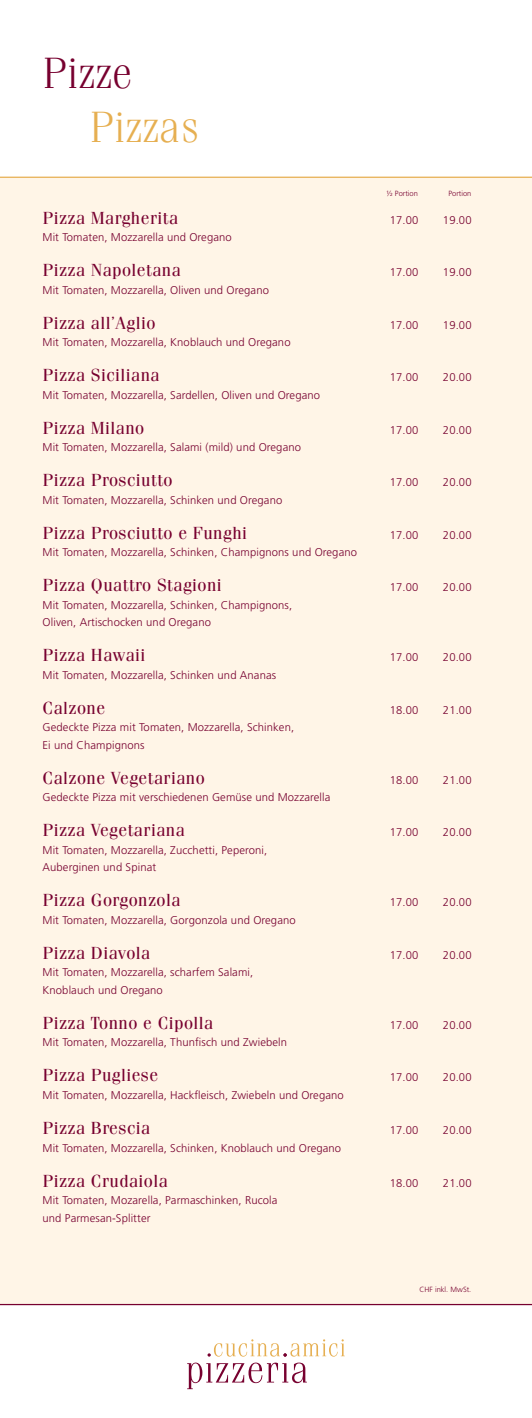
<style>
.page{position:relative;width:532px;height:1418px;background:#fff}
.page>*{position:absolute;margin:0;border:0;box-sizing:border-box;transform-origin:0 0}
.t1{font:300 43.75px "Fenice Std";color:#e6af51}
.t2{font:300 43.75px "Fenice Std";color:#77002f}
.t3{font:17.5px "Fenice Std";letter-spacing:.025em;color:#77002f}
.t4{font:300 11.25px/17.5px "Frutiger LT Std";letter-spacing:.01em;color:#77002f}
.t5{font:300 7.5px "Frutiger LT Std";color:#77002f}
</style>
<div class="page">
<div style="left:0;top:177px;width:531px;height:1127px;background:#fff5e7"></div>
<hr style="left:0;top:177px;width:531px;height:1px;background:#e6af51">
<hr style="left:0;top:1303px;width:531px;height:2px;background:#77002f">
<svg style="left:187px;top:1362px;width:120px;height:27px"></svg>
<svg style="left:207px;top:1339px;width:137px;height:17px"></svg>
<h1 class="t2" style="left:43px;top:48px;width:91px">Pizze</h1>
<h1 class="t1" style="left:89px;top:101px;width:111px">Pizzas</h1>
<p class="t5" style="left:386px;top:189px;width:33px">½ Portion</p>
<p class="t5" style="left:448px;top:189px;width:24px">Portion</p>
<h2 class="t3" style="left:43px;top:207px;width:137px">Pizza Margherita</h2>
<p class="t4" style="left:389px;top:211px;width:30px">17.00</p>
<p class="t4" style="left:443px;top:211px;width:30px">19.00</p>
<p class="t4" style="left:43px;top:228px;width:191px">Mit Tomaten, Mozzarella und Oregano</p>
<h2 class="t3" style="left:43px;top:259px;width:140px">Pizza Napoletana</h2>
<p class="t4" style="left:389px;top:263px;width:30px">17.00</p>
<p class="t4" style="left:443px;top:263px;width:30px">19.00</p>
<p class="t4" style="left:43px;top:281px;width:228px">Mit Tomaten, Mozzarella, Oliven und Oregano</p>
<h2 class="t3" style="left:43px;top:312px;width:114px">Pizza all’Aglio</h2>
<p class="t4" style="left:389px;top:316px;width:30px">17.00</p>
<p class="t4" style="left:443px;top:316px;width:30px">19.00</p>
<p class="t4" style="left:43px;top:333px;width:249px">Mit Tomaten, Mozzarella, Knoblauch und Oregano</p>
<h2 class="t3" style="left:43px;top:364px;width:119px">Pizza Siciliana</h2>
<p class="t4" style="left:389px;top:368px;width:30px">17.00</p>
<p class="t4" style="left:443px;top:368px;width:30px">20.00</p>
<p class="t4" style="left:43px;top:386px;width:279px">Mit Tomaten, Mozzarella, Sardellen, Oliven und Oregano</p>
<h2 class="t3" style="left:43px;top:417px;width:103px">Pizza Milano</h2>
<p class="t4" style="left:389px;top:421px;width:30px">17.00</p>
<p class="t4" style="left:443px;top:421px;width:30px">20.00</p>
<p class="t4" style="left:43px;top:438px;width:260px">Mit Tomaten, Mozzarella, Salami (mild) und Oregano</p>
<h2 class="t3" style="left:43px;top:469px;width:132px">Pizza Prosciutto</h2>
<p class="t4" style="left:389px;top:473px;width:30px">17.00</p>
<p class="t4" style="left:443px;top:473px;width:30px">20.00</p>
<p class="t4" style="left:43px;top:491px;width:241px">Mit Tomaten, Mozzarella, Schinken und Oregano</p>
<h2 class="t3" style="left:43px;top:522px;width:206px">Pizza Prosciutto e Funghi</h2>
<p class="t4" style="left:389px;top:526px;width:30px">17.00</p>
<p class="t4" style="left:443px;top:526px;width:30px">20.00</p>
<p class="t4" style="left:43px;top:543px;width:316px">Mit Tomaten, Mozzarella, Schinken, Champignons und Oregano</p>
<h2 class="t3" style="left:43px;top:574px;width:181px">Pizza Quattro Stagioni</h2>
<p class="t4" style="left:389px;top:578px;width:30px">17.00</p>
<p class="t4" style="left:443px;top:578px;width:30px">20.00</p>
<p class="t4" style="left:43px;top:596px;width:251px">Mit Tomaten, Mozzarella, Schinken, Champignons,<br>Oliven, Artischocken und Oregano</p>
<h2 class="t3" style="left:43px;top:644px;width:104px">Pizza Hawaii</h2>
<p class="t4" style="left:389px;top:648px;width:30px">17.00</p>
<p class="t4" style="left:443px;top:648px;width:30px">20.00</p>
<p class="t4" style="left:43px;top:666px;width:235px">Mit Tomaten, Mozzarella, Schinken und Ananas</p>
<h2 class="t3" style="left:43px;top:697px;width:64px">Calzone</h2>
<p class="t4" style="left:389px;top:701px;width:30px">18.00</p>
<p class="t4" style="left:443px;top:701px;width:30px">21.00</p>
<p class="t4" style="left:43px;top:718px;width:253px">Gedeckte Pizza mit Tomaten, Mozzarella, Schinken,<br>Ei und Champignons</p>
<h2 class="t3" style="left:43px;top:767px;width:164px">Calzone Vegetariano</h2>
<p class="t4" style="left:389px;top:771px;width:30px">18.00</p>
<p class="t4" style="left:443px;top:771px;width:30px">21.00</p>
<p class="t4" style="left:43px;top:788px;width:289px">Gedeckte Pizza mit verschiedenen Gemüse und Mozzarella</p>
<h2 class="t3" style="left:43px;top:819px;width:144px">Pizza Vegetariana</h2>
<p class="t4" style="left:389px;top:823px;width:30px">17.00</p>
<p class="t4" style="left:443px;top:823px;width:30px">20.00</p>
<p class="t4" style="left:43px;top:841px;width:226px">Mit Tomaten, Mozzarella, Zucchetti, Peperoni,<br>Auberginen und Spinat</p>
<h2 class="t3" style="left:43px;top:889px;width:139px">Pizza Gorgonzola</h2>
<p class="t4" style="left:389px;top:893px;width:30px">17.00</p>
<p class="t4" style="left:443px;top:893px;width:30px">20.00</p>
<p class="t4" style="left:43px;top:911px;width:254px">Mit Tomaten, Mozzarella, Gorgonzola und Oregano</p>
<h2 class="t3" style="left:43px;top:942px;width:109px">Pizza Diavola</h2>
<p class="t4" style="left:389px;top:946px;width:30px">17.00</p>
<p class="t4" style="left:443px;top:946px;width:30px">20.00</p>
<p class="t4" style="left:43px;top:963px;width:212px">Mit Tomaten, Mozzarella, scharfem Salami,<br>Knoblauch und Oregano</p>
<h2 class="t3" style="left:43px;top:1012px;width:172px">Pizza Tonno e Cipolla</h2>
<p class="t4" style="left:389px;top:1016px;width:30px">17.00</p>
<p class="t4" style="left:443px;top:1016px;width:30px">20.00</p>
<p class="t4" style="left:43px;top:1033px;width:246px">Mit Tomaten, Mozzarella, Thunfisch und Zwiebeln</p>
<h2 class="t3" style="left:43px;top:1064px;width:117px">Pizza Pugliese</h2>
<p class="t4" style="left:389px;top:1068px;width:30px">17.00</p>
<p class="t4" style="left:443px;top:1068px;width:30px">20.00</p>
<p class="t4" style="left:43px;top:1086px;width:302px">Mit Tomaten, Mozzarella, Hackfleisch, Zwiebeln und Oregano</p>
<h2 class="t3" style="left:43px;top:1117px;width:109px">Pizza Brescia</h2>
<p class="t4" style="left:389px;top:1121px;width:30px">17.00</p>
<p class="t4" style="left:443px;top:1121px;width:30px">20.00</p>
<p class="t4" style="left:43px;top:1138px;width:300px">Mit Tomaten, Mozzarella, Schinken, Knoblauch und Oregano</p>
<h2 class="t3" style="left:43px;top:1169px;width:127px">Pizza Crudaiola</h2>
<p class="t4" style="left:389px;top:1173px;width:30px">18.00</p>
<p class="t4" style="left:443px;top:1173px;width:30px">21.00</p>
<p class="t4" style="left:43px;top:1191px;width:236px">Mit Tomaten, Mozarella, Parmaschinken, Rucola und Parmesan-Splitter</p>
<p class="t5" style="left:419px;top:1284px;width:53px">CHF inkl. MwSt.</p>
</div>
